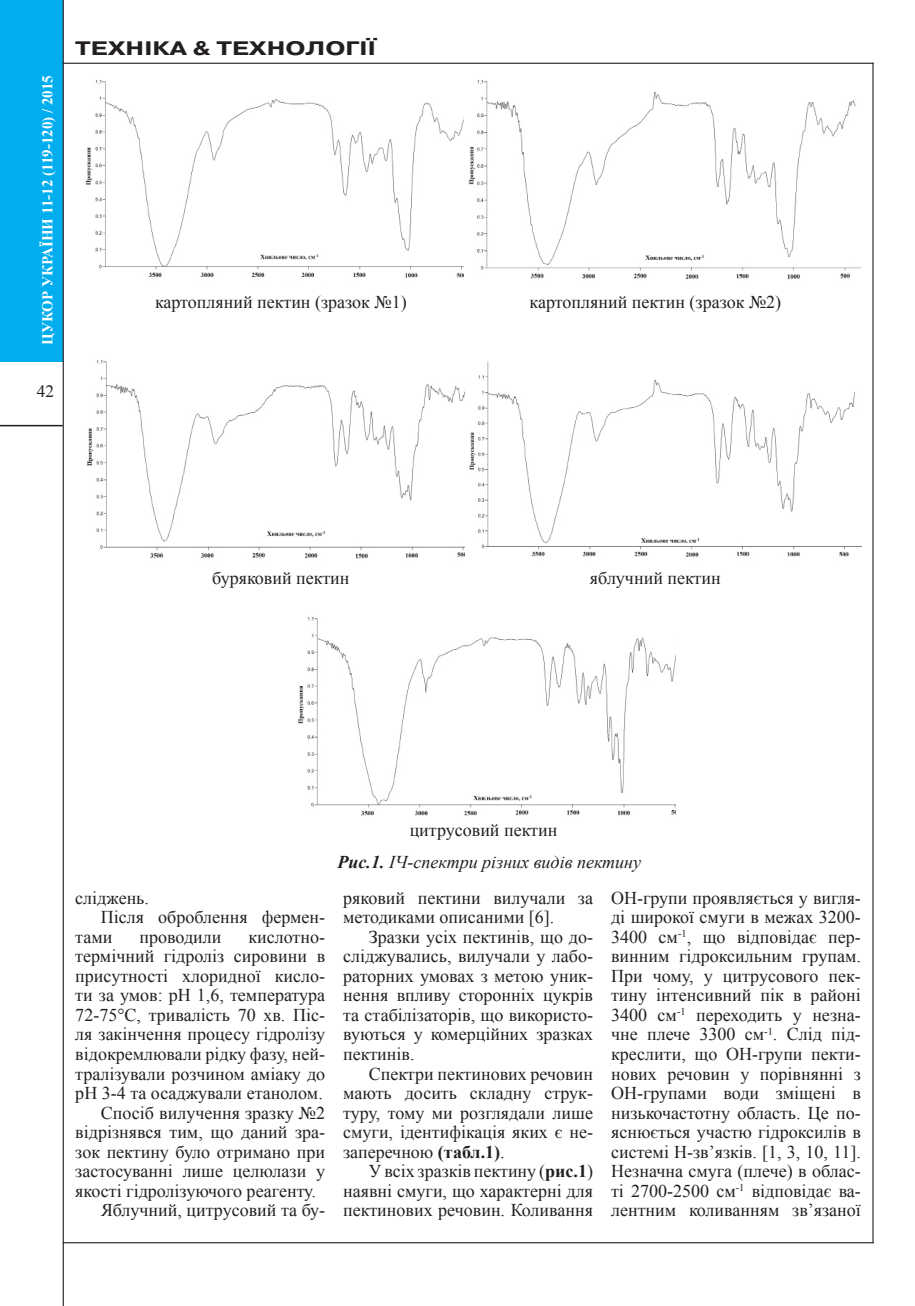
<style>
.page{position:relative;width:915px;height:1306px;background:#fff}
.page>*{position:absolute;margin:0;border:0;box-sizing:border-box;transform-origin:0 0}
.t1{font:700 19.5px "Pragmatica C";color:#231f20;scale:1.3 1}
.Текст{font:18px/19.5px "Times New Roman";color:#231f20;text-align:justify}
.List_Paragraph{font:italic 18px "Times New Roman";color:#231f20}
.t2{font:17.25px "Times New Roman";color:#231f20}
.t3{font:700 15px "Times New Roman";color:#fff}
.s1{font-weight:700}
</style>
<div class="page">
<div style="left:0;top:0;width:63px;height:362px;background:#00aeef"></div>
<hr style="left:0;top:425px;width:63px;height:1px;background:#231f20">
<hr style="left:872px;top:63px;width:1px;height:1180px;background:#231f20">
<hr style="left:63px;top:0;width:1px;height:1305px;background:#231f20">
<hr style="left:63px;top:63px;width:810px;height:1px;background:#231f20">
<hr style="left:63px;top:1242px;width:810px;height:1px;background:#231f20">
<img style="left:85px;top:80px;width:378px;height:202px">
<img style="left:87px;top:360px;width:377px;height:199px">
<img style="left:298px;top:617px;width:377px;height:199px">
<img style="left:468px;top:80px;width:392px;height:199px">
<img style="left:469px;top:361px;width:392px;height:196px">
<p class="t3" style="left:37px;top:345px;width:271px;rotate:-90deg">ЦУКОР УКРАЇНИ 11-12 (119-120) / 2015</p>
<p class="t2" style="left:37px;top:380px;width:19px">42</p>
<p class="t1" style="left:75px;top:38px;width:232px">ТЕХНІКА &amp; ТЕХНОЛОГІЇ</p>
<p class="Текст" style="left:155px;top:292px;width:253px">картопляний пектин (зразок №1)</p>
<p class="Текст" style="left:212px;top:568px;width:139px">буряковий пектин</p>
<p class="Текст" style="left:529px;top:292px;width:253px">картопляний пектин (зразок №2)</p>
<p class="Текст" style="left:589px;top:568px;width:132px">яблучний пектин</p>
<p class="Текст" style="left:75px;top:887px;width:75px">сліджень.</p>
<p class="Текст" style="left:75px;top:907px;width:251px;text-indent:26px">Після оброблення фермен&shy;тами</p>
<p class="Текст" style="left:75px;top:926px;width:251px;text-indent:173px">кислотно&shy;термічний гідроліз сировини в присутності хлоридної кисло&shy;ти за умов: рН 1,6, температура 72-75°С, тривалість 70 хв. Піс&shy;ля закінчення процесу гідролізу відокремлювали рідку фазу, ней&shy;тралізували розчином аміаку до рН 3-4 та осаджували етанолом.</p>
<p class="Текст" style="left:75px;top:1102px;width:251px;text-indent:26px">Спосіб вилучення зразку №2 відрізнявся тим, що даний зра&shy;зок пектину було отримано при застосуванні лише целюлази у якості гідролізуючого реагенту.</p>
<p class="Текст" style="left:101px;top:1199px;width:226px">Яблучний, цитрусовий та бу-</p>
<p class="Текст" style="left:139px;top:926px;width:83px">проводили</p>
<p class="Текст" style="left:409px;top:820px;width:149px">цитрусовий пектин</p>
<p class="List_Paragraph" style="left:337px;top:849px;width:305px"><span class="s1">Рис.1.</span> ІЧ-спектри різних видів пектину</p>
<p class="Текст" style="left:343px;top:887px;width:251px">ряковий пектини вилучали за методиками описаними [6].</p>
<p class="Текст" style="left:343px;top:926px;width:251px;text-indent:26px">Зразки усіх пектинів, що до&shy;сліджувались, вилучали у лабо&shy;раторних умовах з метою уник&shy;нення впливу сторонніх цукрів та стабілізаторів, що використо&shy;вуються у комерційних зразках пектинів.</p>
<p class="Текст" style="left:343px;top:1063px;width:251px;text-indent:26px">Спектри пектинових речовин мають досить складну струк&shy;туру, тому ми розглядали лише смуги, ідентифікація яких є не&shy;заперечною <span class="s1">(табл.1)</span>.</p>
<p class="Текст" style="left:343px;top:1160px;width:251px;text-indent:26px">У всіх зразків пектину (<span class="s1">рис.1</span>) наявні смуги, що характерні для пектинових речовин. Коливання</p>
<p class="Текст" style="left:611px;top:887px;width:251px">ОН-групи проявляється у вигля&shy;ді широкої смуги в межах 3200- 3400 см<sup>-1</sup>, що відповідає пер&shy;винним гідроксильним групам.<br>При чому, у цитрусового пек&shy;тину інтенсивний пік в районі 3400 см<sup>-1</sup> переходить у незна&shy;чне плече 3300 см<sup>-1</sup>. Слід під&shy;креслити, що ОН-групи пекти&shy;нових речовин у порівнянні з ОН-групами води зміщені в низькочастотну область. Це по&shy;яснюється участю гідроксилів в системі Н-зв’язків. [1, 3, 10, 11].<br>Незначна смуга (плече) в облас&shy;ті 2700-2500 см<sup>-1</sup> відповідає ва&shy;лентним коливанням зв’язаної</p>
</div>
